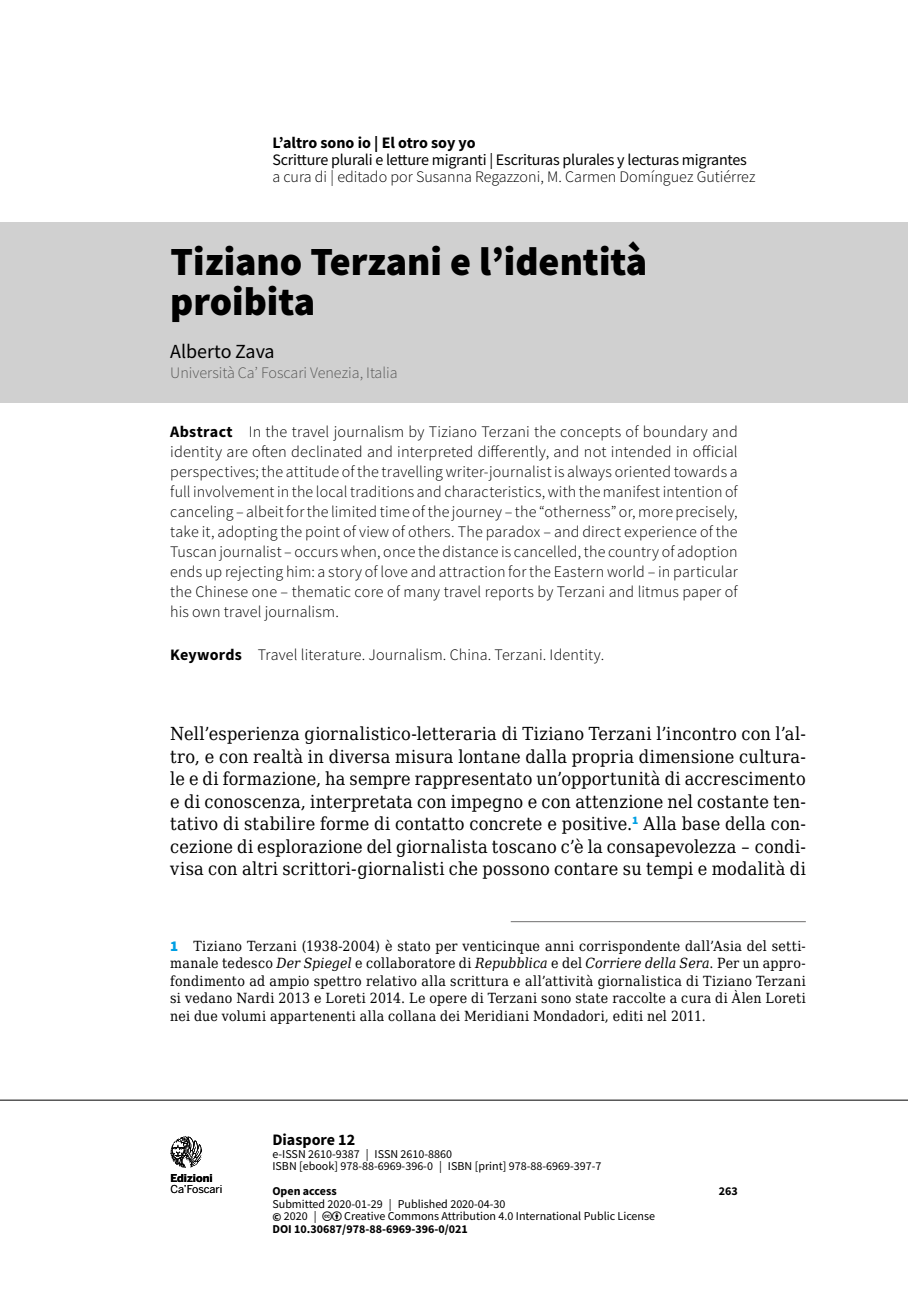
<style>
.page{position:relative;width:908px;height:1304px;background:#fff}
.page>*{position:absolute;margin:0;border:0;box-sizing:border-box;transform-origin:0 0}
._9101-ecf-titolo-sag{font:900 40px/40px "Source Sans Pro";color:#000}
._9103-ecf-autore-sag{font:20px "Source Sans Pro";color:#000}
._031-ecf-para-1{font:18px/22.4px "DejaVu Serif Condensed";letter-spacing:.015em;color:#000;text-align:justify}
._9105-ecf-abstract{font:300 16px/20px "Source Sans Pro";color:#000;text-align:justify}
.t1{font:16px "Source Sans Pro";letter-spacing:-.015em;color:#000}
._9107-ecf-keywords{font:300 16px "Source Sans Pro";letter-spacing:.01em;color:#000}
.t2{font:700 16px "Source Sans Pro";color:#000}
._9104-ecf-autore-aff{font:300 16px "Source Sans Pro";color:#575756}
._501-ecf-nota-para-1{font:14px/17.6px "DejaVu Serif Condensed";letter-spacing:.01em;color:#000;text-align:justify}
.t3{font:12px/12.4px "Source Sans Pro";color:#000}
.t4{font:700 12px "Source Sans Pro";color:#000}
.t5{font:10.8px "Benton Sans";letter-spacing:-.01em;color:#000}
.t6{font:700 10.8px "Benton Sans";color:#000}
.s1{font-weight:700}
.s2{font-family:"Source Sans Pro";font-weight:900;font-size:15px;color:#009fe3}
.s3{font-style:italic}
</style>
<div class="page">
<hr style="left:0;top:1100px;width:907px;height:1px;background:#000">
<svg style="left:170px;top:1136px;width:32px;height:32px"></svg>
<div style="left:0;top:223px;width:907px;height:180px;background:#d0d0d0"></div>
<hr style="left:510px;top:921px;width:295px;height:1px;background:#706f6f">
<p class="t2" style="left:272px;top:132px;width:205px">L’altro sono io | El otro soy yo</p>
<p class="t1" style="left:272px;top:150px;width:476px">Scritture plurali e letture migranti | Escrituras plurales y lecturas migrantes</p>
<p class="_9105-ecf-abstract" style="left:272px;top:167px;width:484px">a cura di | editado por Susanna Regazzoni, M. Carmen Domínguez Gutiérrez</p>
<p class="_9101-ecf-titolo-sag" style="left:170px;top:241px;width:478px">Tiziano Terzani e l’identità proibita</p>
<p class="_9103-ecf-autore-sag" style="left:170px;top:339px;width:106px">Alberto Zava</p>
<p class="_9104-ecf-autore-aff" style="left:170px;top:363px;width:229px">Università Ca’ Foscari Venezia, Italia</p>
<p class="_9105-ecf-abstract" style="left:170px;top:422px;width:569px"><span class="s1">Abstract</span> In the travel journalism by Tiziano Terzani the concepts of boundary and identity are often declinated and interpreted differently, and not intended in official perspectives; the attitude of the travelling writer-journalist is always oriented towards a full involvement in the local traditions and characteristics, with the manifest intention of canceling – albeit for the limited time of the journey – the “otherness” or, more precisely, take it, adopting the point of view of others. The paradox – and direct experience of the Tuscan journalist – occurs when, once the distance is cancelled, the country of adoption ends up rejecting him: a story of love and attraction for the Eastern world – in particular the Chinese one – thematic core of many travel reports by Terzani and litmus paper of his own travel journalism.</p>
<p class="_9107-ecf-keywords" style="left:170px;top:645px;width:435px"><span class="s1">Keywords</span> Travel literature. Journalism. China. Terzani. Identity.</p>
<p class="_031-ecf-para-1" style="left:170px;top:722px;width:636px">Nell’esperienza giornalistico-letteraria di Tiziano Terzani l’incontro con l’al&shy;tro, e con realtà in diversa misura lontane dalla propria dimensione cultura&shy;le e di formazione, ha sempre rappresentato un’opportunità di accrescimento e di conoscenza, interpretata con impegno e con attenzione nel costante ten&shy;tativo di stabilire forme di contatto concrete e positive.<sup>1</sup> Alla base della con&shy;cezione di esplorazione del giornalista toscano c’è la consapevolezza – condi&shy;visa con altri scrittori-giornalisti che possono contare su tempi e modalità di</p>
<p class="_501-ecf-nota-para-1" style="left:170px;top:936px;width:636px"><span class="s2">1</span> Tiziano Terzani (1938-2004) è stato per venticinque anni corrispondente dall’Asia del setti&shy;manale tedesco <span class="s3">Der Spiegel</span> e collaboratore di <span class="s3">Repubblica</span> e del <span class="s3">Corriere della Sera</span>. Per un appro&shy;fondimento ad ampio spettro relativo alla scrittura e all’attività giornalistica di Tiziano Terzani si vedano Nardi 2013 e Loreti 2014. Le opere di Terzani sono state raccolte a cura di Àlen Loreti nei due volumi appartenenti alla collana dei Meridiani Mondadori, editi nel 2011.</p>
<p class="t6" style="left:170px;top:1171px;width:44px">Edizioni</p>
<p class="t5" style="left:170px;top:1183px;width:53px">Ca’Foscari</p>
<p class="t2" style="left:272px;top:1129px;width:84px">Diaspore 12</p>
<p class="t3" style="left:272px;top:1147px;width:330px">e-ISSN 2610-9387 | ISSN 2610-8860<br>ISBN [ebook] 978-88-6969-396-0 | ISBN [print] 978-88-6969-397-7</p>
<p class="t4" style="left:272px;top:1183px;width:66px">Open access</p>
<p class="t4" style="left:718px;top:1183px;width:21px">263</p>
<p class="t3" style="left:272px;top:1197px;width:234px">Submitted 2020-01-29 | Published 2020-04-30 <span class="s1">©</span> 2020 |</p>
<p class="t3" style="left:344px;top:1210px;width:312px">Creative Commons Attribution 4.0 International Public License</p>
<p class="t4" style="left:272px;top:1220px;width:197px">DOI 10.30687/978-88-6969-396-0/021</p>
</div>
